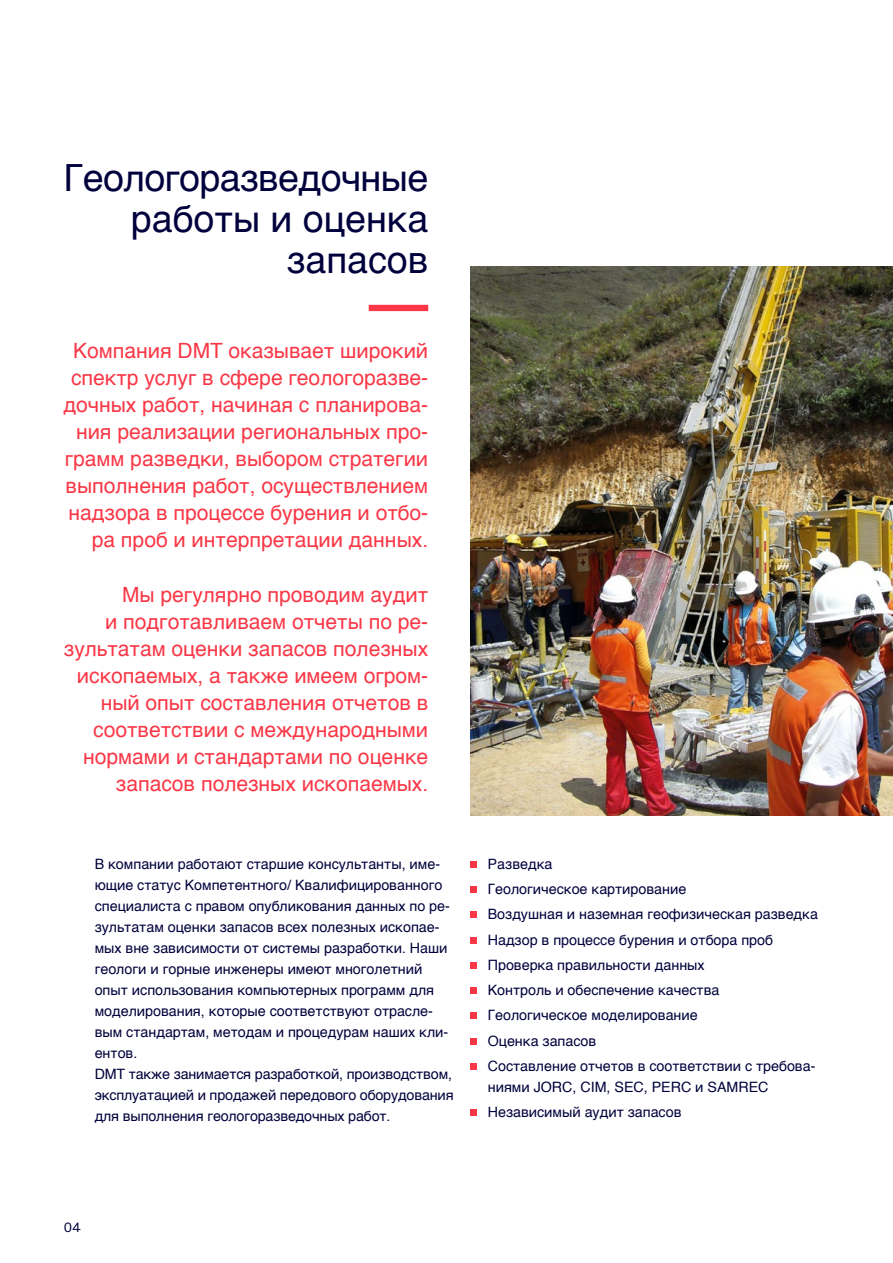
<style>
.page{position:relative;width:893px;height:1263px;background:#fff}
.page>*{position:absolute;margin:0;border:0;box-sizing:border-box;transform-origin:0 0}
.t1{font:37.5px/41.2px "Helvetica";letter-spacing:-.015em;color:#00003c;text-align:right}
.t2{font:21px/27px "Helvetica";color:#fa3746;text-align:right}
.t3{font:14.25px/21px "Helvetica";color:#00003c}
.t4{font:13.5px "TNG Pro";color:#00003c}
</style>
<div class="page">
<img style="left:471px;top:267px;width:422px;height:548px">
<div style="left:369px;top:305px;width:59px;height:6px;background:#fa3746"></div>
<svg style="left:471px;top:861px;width:6px;height:6px"></svg>
<div style="left:471px;top:886px;width:6px;height:7px;background:#fa3746"></div>
<svg style="left:471px;top:912px;width:6px;height:6px"></svg>
<svg style="left:471px;top:937px;width:6px;height:6px"></svg>
<svg style="left:471px;top:962px;width:6px;height:6px"></svg>
<div style="left:471px;top:987px;width:6px;height:7px;background:#fa3746"></div>
<svg style="left:471px;top:1013px;width:6px;height:6px"></svg>
<svg style="left:471px;top:1038px;width:6px;height:6px"></svg>
<svg style="left:471px;top:1063px;width:6px;height:6px"></svg>
<div style="left:471px;top:1109px;width:6px;height:7px;background:#fa3746"></div>
<h1 class="t1" style="left:64px;top:158px;width:366px">Геологоразведочные работы и оценка запасов</h1>
<p class="t2" style="left:63px;top:338px;width:366px">Компания DMT оказывает широкий спектр услуг в сфере геологоразве&shy;дочных работ, начиная с планирова&shy;ния реализации региональных про&shy;грамм разведки, выбором стратегии выполнения работ, осуществлением надзора в процессе бурения и отбо&shy;ра проб и интерпретации данных.</p>
<p class="t2" style="left:64px;top:581px;width:366px">Мы регулярно проводим аудит<br>и подготавливаем отчеты по ре&shy;зультатам оценки запасов полезных ископаемых, а также имеем огром&shy;ный опыт составления отчетов в соответствии с международными нормами и стандартами по оценке запасов полезных ископаемых.</p>
<p class="t3" style="left:95px;top:854px;width:360px">В компании работают старшие консультанты, име&shy;ющие статус Компетентного/ Квалифицированного специалиста с правом опубликования данных по ре&shy;зультатам оценки запасов всех полезных ископае&shy;мых вне зависимости от системы разработки. Наши геологи и горные инженеры имеют многолетний опыт использования компьютерных программ для моделирования, которые соответствуют отрасле&shy;вым стандартам, методам и процедурам наших кли&shy;ентов.<br>DMT также занимается разработкой, производством, эксплуатацией и продажей передового оборудования для выполнения геологоразведочных работ.</p>
<p class="t3" style="left:488px;top:852px;width:332px;line-height:25.2px">Разведка<br>Геологическое картирование<br>Воздушная и наземная геофизическая разведка<br>Надзор в процессе бурения и отбора проб<br>Проверка правильности данных<br>Контроль и обеспечение качества<br>Геологическое моделирование<br>Оценка запасов<br>Составление отчетов в соответствии с требова-</p>
<p class="t3" style="left:488px;top:1075px;width:282px;line-height:25.2px">ниями JORC, CIM, SEC, PERC и SAMREC<br>Независимый аудит запасов</p>
<p class="t4" style="left:64px;top:1219px;width:19px">04</p>
</div>
